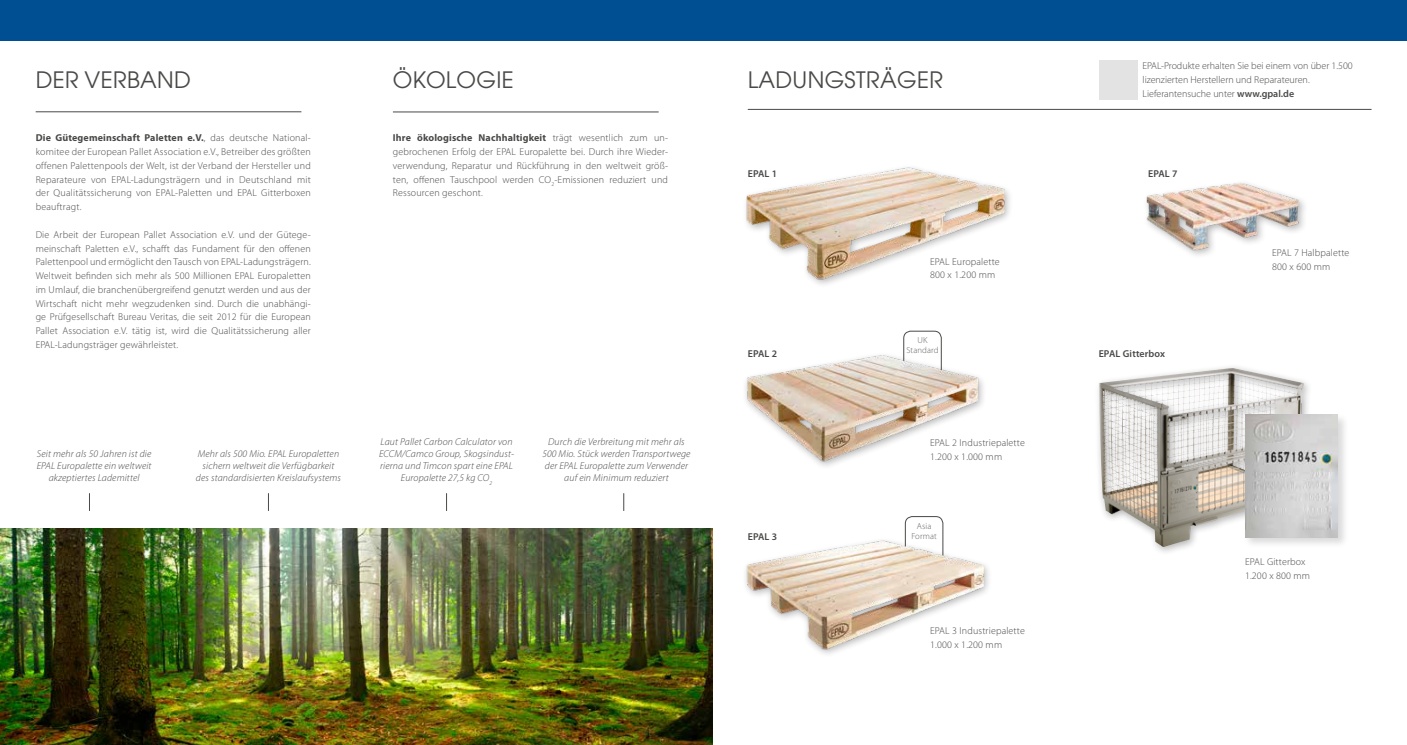
<style>
.page{position:relative;width:1407px;height:745px;background:#fff}
.page>*{position:absolute;margin:0;border:0;box-sizing:border-box;transform-origin:0 0}
.t1{font:22.5px "Avant Garde";letter-spacing:.015em;color:#494948}
.t2{font:300 10px/13.8px "Myriad Pro";letter-spacing:.015em;color:#494948}
.t3{font:italic 300 10px/12px "Myriad Pro";letter-spacing:.015em;color:#494948;text-align:center}
.t4{font:600 10px "Myriad Pro";letter-spacing:.015em;color:#494948}
.t5{font:300 8.75px/10px "Myriad Pro";letter-spacing:.015em;color:#636362;text-align:center}
.s1{font-weight:700}
.s2{font-weight:600}
</style>
<div class="page">
<div style="left:905px;top:516px;width:38px;height:48px;border:1px solid #494948;border-radius:7px"></div>
<div style="left:903px;top:331px;width:38px;height:48px;border:1px solid #494948;border-radius:7px"></div>
<div style="left:742px;top:351px;width:245px;height:119px;background:#fff"></div>
<img style="left:745px;top:355px;width:238px;height:108px">
<img style="left:746px;top:167px;width:259px;height:117px">
<div style="left:742px;top:536px;width:250px;height:121px;background:#fff"></div>
<img style="left:745px;top:537px;width:244px;height:114px">
<img style="left:0;top:528px;width:712px;height:216px">
<img style="left:1098px;top:368px;width:207px;height:178px">
<img style="left:1146px;top:182px;width:159px;height:74px">
<div style="left:0;top:0;width:1407px;height:40px;background:#004f92"></div>
<div style="left:1243px;top:412px;width:106px;height:136px;background:#000;opacity:.15"></div>
<img style="left:1245px;top:414px;width:92px;height:123px">
<div style="left:1098px;top:60px;width:39px;height:39px;background:#e3e3e3"></div>
<hr style="left:393px;top:112px;width:266px;height:1px;background:#494948">
<hr style="left:36px;top:111px;width:265px;height:1px;background:#494948">
<svg style="left:89px;top:493px;width:1px;height:17px"></svg>
<svg style="left:268px;top:493px;width:1px;height:17px"></svg>
<svg style="left:446px;top:493px;width:1px;height:17px"></svg>
<svg style="left:623px;top:493px;width:1px;height:17px"></svg>
<hr style="left:748px;top:109px;width:623px;height:1px;background:#494948">
<h1 class="t1" style="left:36px;top:67px;width:157px">DER VERBAND</h1>
<h1 class="t1" style="left:393px;top:67px;width:123px">ÖKOLOGIE</h1>
<p class="t2" style="left:36px;top:131px;width:277px;text-align:justify"><span class="s1">Die Gütegemeinschaft Paletten e.V.</span>, das deutsche National&shy;komitee der European Pallet Association e.V., Betreiber des größten offenen Palettenpools der Welt, ist der Verband der Hersteller und Reparateure von EPAL-Ladungsträgern und in Deutschland mit der Qualitätssicherung von EPAL-Paletten und EPAL Gitterboxen beauftragt.</p>
<p class="t2" style="left:36px;top:227px;width:277px;text-align:justify">Die Arbeit der European Pallet Association e.V. und der Gütege&shy;meinschaft Paletten e.V., schafft das Fundament für den offenen Palettenpool und ermöglicht den Tausch von EPAL-Ladungsträgern.<br>Weltweit befinden sich mehr als 500 Millionen EPAL Europaletten im Umlauf, die branchenübergreifend genutzt werden und aus der Wirtschaft nicht mehr wegzudenken sind. Durch die unabhängi&shy;ge Prüfgesellschaft Bureau Veritas, die seit 2012 für die European Pallet Association e.V. tätig ist, wird die Qualitätssicherung aller EPAL-Ladungsträger gewährleistet.</p>
<p class="t3" style="left:37px;top:447px;width:116px">Seit mehr als 50 Jahren ist die<br>EPAL Europalette ein weltweit akzeptiertes Lademittel</p>
<p class="t3" style="left:196px;top:447px;width:146px">Mehr als 500 Mio. EPAL Europaletten sichern weltweit die Verfügbarkeit des standardisierten Kreislaufsystems</p>
<p class="t2" style="left:393px;top:131px;width:277px;text-align:justify"><span class="s1">Ihre ökologische Nachhaltigkeit</span> trägt wesentlich zum un&shy;gebrochenen Erfolg der EPAL Europalette bei. Durch ihre Wieder&shy;verwendung, Reparatur und Rückführung in den weltweit größ&shy;ten, offenen Tauschpool werden CO<sub>2</sub>-Emissionen reduziert und Ressourcen geschont.</p>
<p class="t3" style="left:379px;top:435px;width:137px">Laut Pallet Carbon Calculator von<br>ECCM/Camco Group, Skogsindust&shy;rierna und Timcon spart eine EPAL<br>Europalette 27,5 kg CO<sub>2</sub></p>
<p class="t3" style="left:542px;top:435px;width:150px">Durch die Verbreitung mit mehr als 500 Mio. Stück werden Transportwege der EPAL Europalette zum Verwender auf ein Minimum reduziert</p>
<h1 class="t1" style="left:748px;top:67px;width:197px">LADUNGSTRÄGER</h1>
<p class="t4" style="left:748px;top:167px;width:31px">EPAL 1</p>
<p class="t4" style="left:748px;top:347px;width:31px">EPAL 2</p>
<p class="t4" style="left:748px;top:529px;width:31px">EPAL 3</p>
<p class="t2" style="left:930px;top:254px;width:71px">EPAL Europalette<br>800 x 1.200 mm</p>
<p class="t5" style="left:906px;top:335px;width:34px">UK<br>Standard</p>
<p class="t2" style="left:930px;top:435px;width:96px">EPAL 2 Industriepalette<br>1.200 x 1.000 mm</p>
<p class="t5" style="left:911px;top:520px;width:27px">Asia<br>Format</p>
<p class="t2" style="left:930px;top:623px;width:96px">EPAL 3 Industriepalette<br>1.000 x 1.200 mm</p>
<p class="t2" style="left:1142px;top:59px;width:212px">EPAL-Produkte erhalten Sie bei einem von über 1.500 lizenzierten Herstellern und Reparateuren.<br>Lieferantensuche unter <span class="s2">www.gpal.de</span></p>
<p class="t4" style="left:1148px;top:167px;width:31px">EPAL 7</p>
<p class="t4" style="left:1098px;top:347px;width:68px">EPAL Gitterbox</p>
<p class="t2" style="left:1272px;top:245px;width:79px">EPAL 7 Halbpalette<br>800 x 600 mm</p>
<p class="t2" style="left:1245px;top:554px;width:67px">EPAL Gitterbox<br>1.200 x 800 mm</p>
</div>
